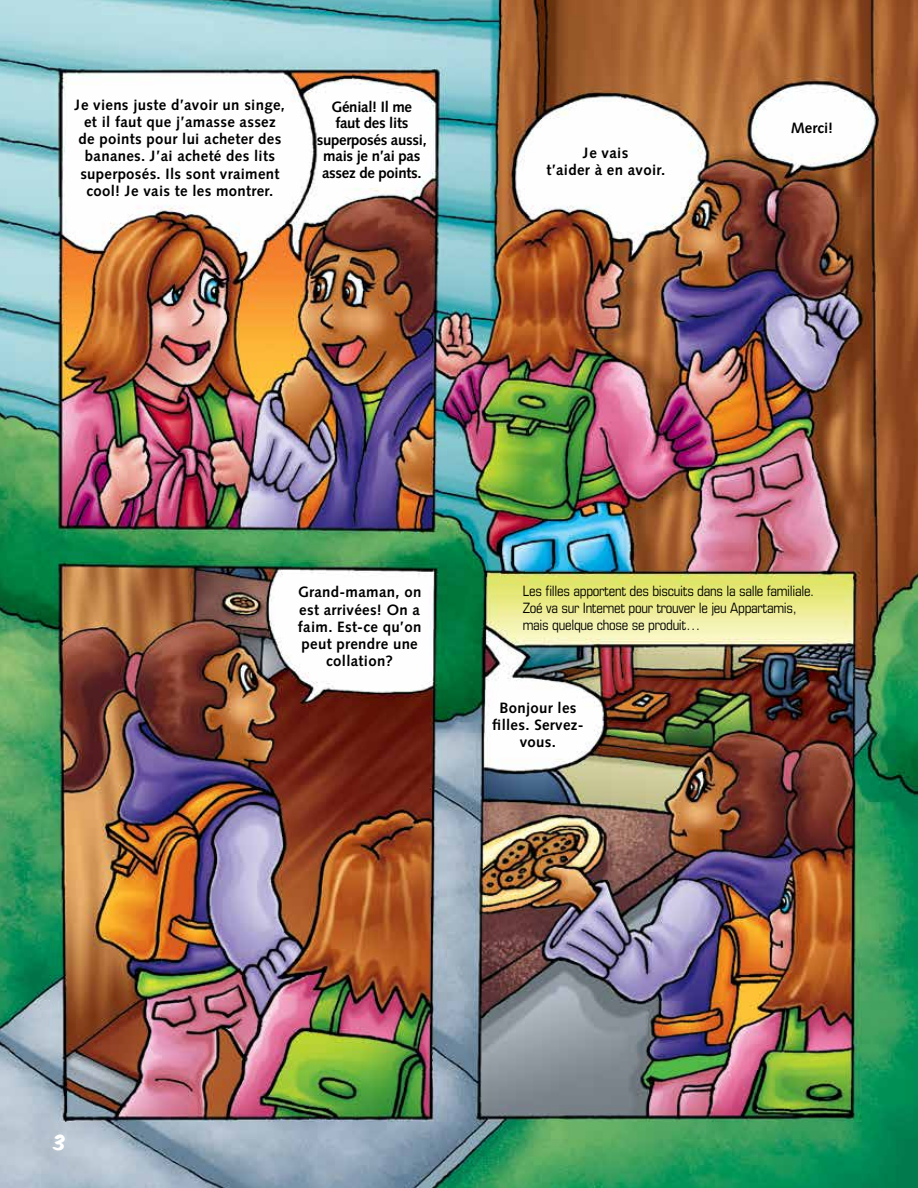
<style>
.page{position:relative;width:918px;height:1188px;background:#fff}
.page>*{position:absolute;margin:0;border:0;box-sizing:border-box;transform-origin:0 0}
.t1{font:18px "Komika Title Axis";color:#fff}
.t2{font:700 15px/17.2px "Syntax";letter-spacing:.02em;color:#000;text-align:center}
.t3{font:700 15px/16.5px "Syntax";letter-spacing:-.02em;color:#000;text-align:center}
.t4{font:condensed 14.25px/17.1px "Eurostile";letter-spacing:-.02em;color:#000}
</style>
<div class="page">
<img style="left:0;top:0;width:918px;height:1188px">
<p class="t2" style="left:75px;top:96px;width:212px">Je viens juste d’avoir un singe, et il faut que j’amasse assez de points pour lui acheter des bananes. J’ai acheté des lits superposés. Ils sont vraiment cool! Je vais te les montrer.</p>
<p class="t3" style="left:317px;top:99px;width:112px">Génial! Il me<br>faut des lits superposés aussi, mais je n’ai pas assez de points.</p>
<p class="t2" style="left:546px;top:144px;width:120px">Je vais<br>t’aider à en avoir.</p>
<p class="t2" style="left:791px;top:119px;width:44px">Merci!</p>
<p class="t1" style="left:54px;top:1133px;width:13px">3</p>
<p class="t2" style="left:298px;top:584px;width:125px">Grand-maman, on est arrivées! On a faim. Est-ce qu’on peut prendre une collation?</p>
<p class="t4" style="left:523px;top:582px;width:293px">Les filles apportent des biscuits dans la salle familiale.<br>Zoé va sur Internet pour trouver le jeu Appartamis, mais quelque chose se produit…</p>
<p class="t2" style="left:492px;top:699px;width:93px">Bonjour les filles. Servez&shy;vous.</p>
</div>
